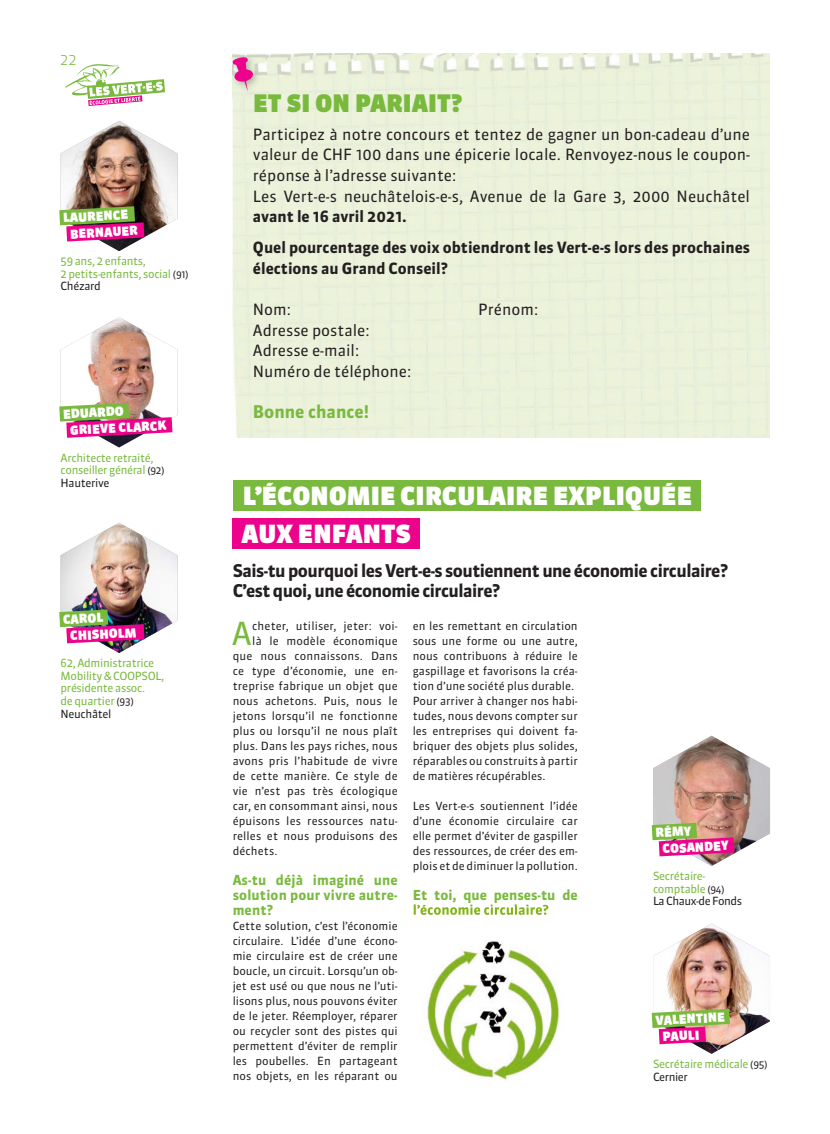
<style>
.page{position:relative;width:830px;height:1134px;background:#fff}
.page>*{position:absolute;margin:0;border:0;box-sizing:border-box;transform-origin:0 0}
.t1{font:31.75px "Sanuk OT";color:#79ba3e}
.t2{font:900 25px/37.9px "Sanuk OT";letter-spacing:.01em;color:#fff}
.t3{font:900 24px "Sanuk OT";letter-spacing:.01em;color:#79ba3e}
.t4{font:700 17.5px/20px "Sanuk OT";letter-spacing:-.03em;color:#231f20}
.t5{font:700 17.5px "Sanuk OT";color:#79ba3e}
.t6{font:15.5px/20.6px "Sanuk OT";color:#231f20}
.t7{font:700 15.5px/31px "Sanuk OT";color:#231f20}
.t8{font:300 15px "Sanuk OT";color:#79ba3e}
.t9{font:700 13.75px/15px "Sanuk OT";letter-spacing:.01em;color:#79ba3e;text-align:justify}
.t10{font:900 12.5px "Sanuk OT";color:#fff}
.t11{font:11.25px/15px "Sanuk OT";color:#231f20;text-align:justify}
.t12{font:11.25px/12.5px "Sanuk OT";letter-spacing:-.03em;color:#79ba3e}
.s1{font-size:10px;color:#231f20}
.s2{color:#231f20}
</style>
<div class="page">
<svg style="left:65px;top:64px;width:100px;height:42px"></svg>
<div style="left:232px;top:53px;width:537px;height:385px;background:#ebf2db"></div>
<img style="left:232px;top:54px;width:29px;height:45px">
<svg style="left:232px;top:57px;width:21px;height:35px"></svg>
<div style="left:233px;top:480px;width:467px;height:31px;background:#79ba3e"></div>
<div style="left:233px;top:518px;width:187px;height:31px;background:#ed028c"></div>
<img style="left:427px;top:907px;width:133px;height:173px">
<img style="left:413px;top:907px;width:135px;height:8px">
<img style="left:651px;top:736px;width:118px;height:130px">
<img style="left:651px;top:923px;width:118px;height:131px">
<img style="left:59px;top:121px;width:118px;height:130px">
<img style="left:59px;top:317px;width:118px;height:130px">
<img style="left:59px;top:523px;width:118px;height:130px">
<h3 class="t8" style="left:60px;top:50px;width:18px">22</h3>
<p class="t10" style="left:63px;top:210px;width:67px;rotate:-3deg">LAURENCE</p>
<p class="t10" style="left:70px;top:226px;width:69px;rotate:-3deg">B ERNAUER</p>
<p class="t12" style="left:61px;top:255px;width:129px">59 ans, 2 enfants,<br>2 petits-enfants, social <span class="s1">(91)<br></span><span class="s2">Chézard</span></p>
<p class="t10" style="left:63px;top:406px;width:62px;rotate:-3deg">EDUARDO</p>
<p class="t10" style="left:70px;top:423px;width:95px;rotate:-3deg">G RIEVE CLARCK</p>
<p class="t12" style="left:61px;top:451px;width:106px">Architecte retraité, conseiller général <span class="s1">(92)<br></span><span class="s2">Hauterive</span></p>
<p class="t10" style="left:63px;top:612px;width:42px;rotate:-3deg">CAROL</p>
<p class="t10" style="left:70px;top:628px;width:68px;rotate:-3deg">CH ISH OLM</p>
<p class="t12" style="left:61px;top:657px;width:105px">62, Administratrice<br>Mobility &amp; COOPSOL, présidente assoc.<br>de quartier <span class="s1">(93)<br></span><span class="s2">Neuchâtel</span></p>
<h3 class="t3" style="left:253px;top:89px;width:211px">ET SI ON PARIAIT?</h3>
<h3 class="t6" style="left:253px;top:124px;width:498px">Participez à notre concours et tentez de gagner un bon-cadeau d’une valeur de CHF 100 dans une épicerie locale. Renvoyez-nous le coupon&shy;réponse à l’adresse suivante:<br>Les Vert-e-s neuchâtelois-e-s, Avenue de la Gare 3, 2000 Neuchâtel</h3>
<h3 class="t7" style="left:253px;top:201px;width:498px">avant le 16 avril 2021.<br>Quel pourcentage des voix obtiendront les Vert-e-s lors des prochaines</h3>
<h3 class="t7" style="left:253px;top:253px;width:196px">élections au Grand Conseil?</h3>
<h3 class="t6" style="left:253px;top:299px;width:40px">Nom:</h3>
<h3 class="t6" style="left:478px;top:299px;width:62px">Prénom:</h3>
<h3 class="t6" style="left:253px;top:320px;width:160px">Adresse postale:<br>Adresse e-mail:<br>Numéro de téléphone:</h3>
<h3 class="t5" style="left:253px;top:401px;width:118px">Bonne chance!</h3>
<h2 class="t2" style="left:242px;top:477px;width:451px">L’ÉCONOMIE CIRCULAIRE EXPLIQUÉE<br>AUX ENFANTS</h2>
<h3 class="t4" style="left:232px;top:560px;width:496px">Sais-tu pourquoi les Vert-e-s soutiennent une économie circulaire?<br>C’est quoi, une économie circulaire?</h3>
<h1 class="t1" style="left:232px;top:613px;width:22px">A</h1>
<p class="t11" style="left:252px;top:618px;width:147px">cheter, utiliser, jeter: voi-</p>
<p class="t11" style="left:252px;top:633px;width:147px">là le modèle économique</p>
<p class="t11" style="left:232px;top:648px;width:166px">que nous connaissons. Dans</p>
<p class="t11" style="left:232px;top:663px;width:166px">ce type d’économie, une en-</p>
<p class="t11" style="left:232px;top:678px;width:166px">treprise fabrique un objet que</p>
<p class="t11" style="left:232px;top:693px;width:166px">nous achetons. Puis, nous le</p>
<p class="t11" style="left:232px;top:708px;width:166px">jetons lorsqu’il ne fonctionne</p>
<p class="t11" style="left:232px;top:723px;width:166px">plus ou lorsqu’il ne nous plaît</p>
<p class="t11" style="left:232px;top:738px;width:166px">plus. Dans les pays riches, nous</p>
<p class="t11" style="left:232px;top:753px;width:166px">avons pris l’habitude de vivre</p>
<p class="t11" style="left:232px;top:768px;width:166px">de cette manière. Ce style de</p>
<p class="t11" style="left:232px;top:783px;width:166px">vie n’est pas très écologique</p>
<p class="t11" style="left:232px;top:798px;width:166px">car, en consommant ainsi, nous</p>
<p class="t11" style="left:232px;top:813px;width:166px">épuisons les ressources natu-</p>
<p class="t11" style="left:232px;top:828px;width:166px">relles et nous produisons des</p>
<p class="t11" style="left:232px;top:843px;width:46px">déchets.</p>
<p class="t9" style="left:232px;top:872px;width:166px">As-tu déjà imaginé une solution pour vivre autre&shy;ment?</p>
<p class="t11" style="left:232px;top:918px;width:166px">Cette solution, c’est l’économie circulaire. L’idée d’une écono&shy;mie circulaire est de créer une boucle, un circuit. Lorsqu’un ob&shy;jet est usé ou que nous ne l’uti&shy;lisons plus, nous pouvons éviter de le jeter. Réemployer, réparer ou recycler sont des pistes qui permettent d’éviter de remplir les poubelles. En partageant nos objets, en les réparant ou</p>
<p class="t11" style="left:412px;top:618px;width:166px;text-align:left">en les remettant en circulation sous une forme ou une autre, nous contribuons à réduire le gaspillage et favorisons la créa&shy;tion d’une société plus durable.<br>Pour arriver à changer nos habi&shy;tudes, nous devons compter sur les entreprises qui doivent fa&shy;briquer des objets plus solides, réparables ou construits à partir de matières récupérables.</p>
<p class="t11" style="left:412px;top:798px;width:166px">Les Vert-e-s soutiennent l’idée d’une économie circulaire car elle permet d’éviter de gaspiller des ressources, de créer des em&shy;plois et de diminuer la pollution.</p>
<p class="t9" style="left:412px;top:887px;width:166px">Et toi, que penses-tu de</p>
<p class="t10" style="left:654px;top:825px;width:36px;rotate:-3deg">RÉMY</p>
<p class="t10" style="left:662px;top:841px;width:66px;rotate:-3deg">COSANDEY</p>
<p class="t12" style="left:652px;top:870px;width:90px">Secrétaire&shy;comptable <span class="s1">(94)<br></span><span class="s2">La Chaux-de Fonds</span></p>
<p class="t10" style="left:654px;top:1013px;width:71px;rotate:-3deg">VALENTINE</p>
<p class="t10" style="left:662px;top:1029px;width:38px;rotate:-3deg">PAULI</p>
<p class="t12" style="left:652px;top:1058px;width:116px">Secrétaire médicale <span class="s1">(95)<br></span><span class="s2">Cernier</span></p>
</div>
